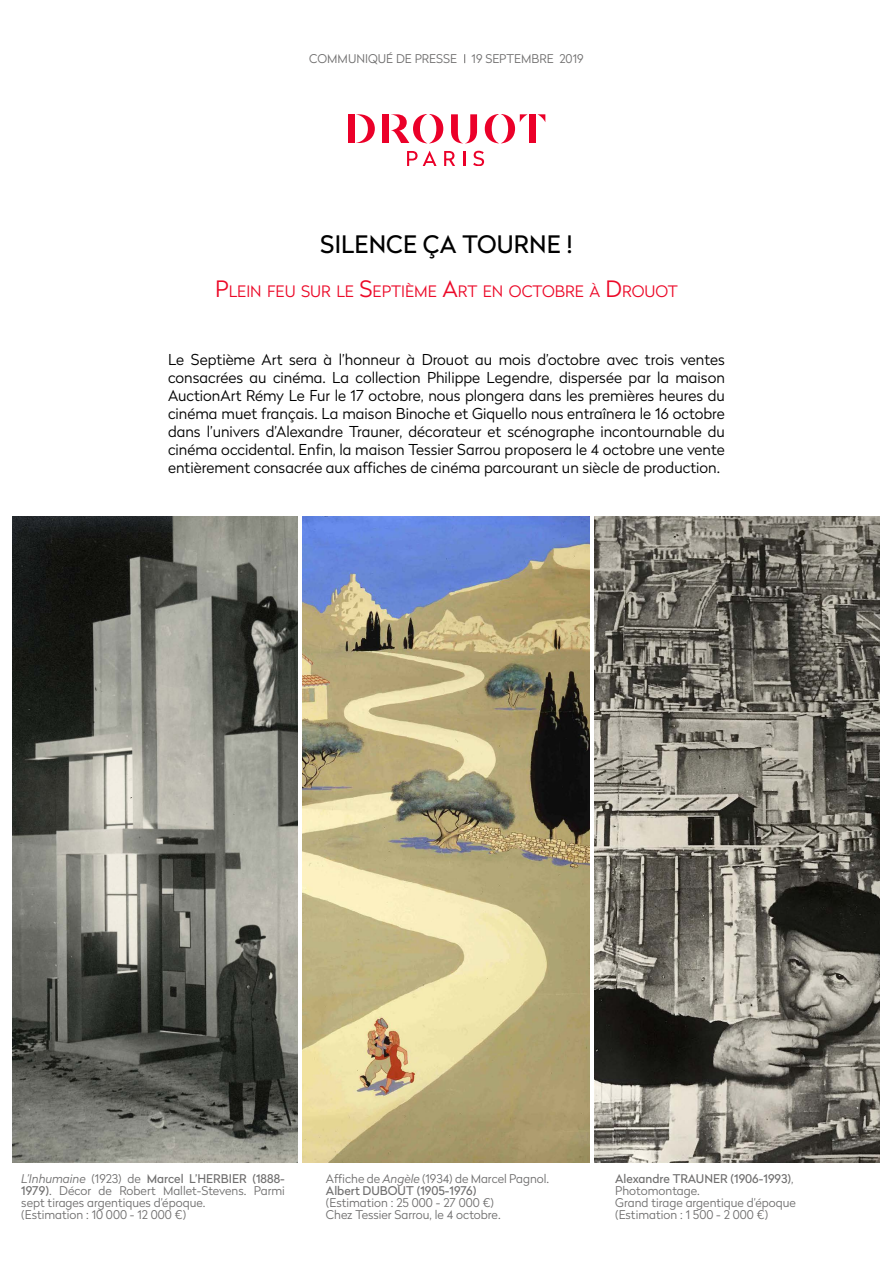
<style>
.page{position:relative;width:893px;height:1263px;background:#fff}
.page>*{position:absolute;margin:0;border:0;box-sizing:border-box;transform-origin:0 0}
.t1{font:24px "Radikal";letter-spacing:.005em;color:#000}
.t2{font:300 15.75px "Radikal";color:#ec0928}
.t3{font:300 15px/18px "Radikal";color:#000;text-align:justify}
.t4{font:300 12px/12px "Radikal";color:#706f6f}
.s1{font-size:22.5px}
.s2{font-style:italic}
.s3{font-weight:400}
</style>
<div class="page">
<svg style="left:407px;top:151px;width:29px;height:14px"></svg>
<svg style="left:444px;top:151px;width:11px;height:14px"></svg>
<svg style="left:463px;top:151px;width:2px;height:14px"></svg>
<svg style="left:473px;top:151px;width:11px;height:14px"></svg>
<svg style="left:451px;top:115px;width:26px;height:28px"></svg>
<div style="left:383px;top:115px;width:6px;height:28px;background:#eb0029"></div>
<svg style="left:391px;top:115px;width:52px;height:28px"></svg>
<div style="left:348px;top:115px;width:6px;height:28px;background:#eb0029"></div>
<svg style="left:356px;top:115px;width:19px;height:28px"></svg>
<svg style="left:539px;top:115px;width:6px;height:7px"></svg>
<svg style="left:485px;top:115px;width:42px;height:28px"></svg>
<div style="left:529px;top:115px;width:7px;height:28px;background:#eb0029"></div>
<img style="left:13px;top:517px;width:285px;height:645px">
<img style="left:594px;top:517px;width:285px;height:645px">
<img style="left:303px;top:517px;width:286px;height:645px">
<p class="t4" style="left:309px;top:52px;width:276px">COMMUNIQUÉ DE PRESSE 19 SEPTEMBRE 2019</p>
<h1 class="t1" style="left:320px;top:227px;width:254px">SILENCE ÇA TOURNE !</h1>
<p class="t2" style="left:215px;top:280px;width:464px"><span class="s1">P</span>LEIN FEU SUR LE <span class="s1">S</span>EPTIÈME <span class="s1">A</span>RT EN OCTOBRE À <span class="s1">D</span>ROUOT</p>
<p class="t3" style="left:168px;top:350px;width:558px">Le Septième Art sera à l’honneur à Drouot au mois d’octobre avec trois ventes consacrées au cinéma. La collection Philippe Legendre, dispersée par la maison AuctionArt Rémy Le Fur le 17 octobre, nous plongera dans les premières heures du cinéma muet français. La maison Binoche et Giquello nous entraînera le 16 octobre dans l’univers d’Alexandre Trauner, décorateur et scénographe incontournable du cinéma occidental. Enfin, la maison Tessier Sarrou proposera le 4 octobre une vente entièrement consacrée aux affiches de cinéma parcourant un siècle de production.</p>
<p class="t4" style="left:21px;top:1172px;width:265px"><span class="s2">L’Inhumaine</span> (1923) de <span class="s3">Marcel L’HERBIER (1888- 1979)</span>. Décor de Robert Mallet-Stevens. Parmi sept tirages argentiques d’époque.<br>(Estimation : 10 000 - 12 000 €)</p>
<p class="t4" style="left:326px;top:1172px;width:225px">Affiche de <span class="s2">Angèle</span> (1934) de Marcel Pagnol.<br><span class="s3">Albert DUBOUT (1905-1976)</span></p>
<p class="t4" style="left:326px;top:1196px;width:176px">(Estimation : 25 000 - 27 000 €)<br>Chez Tessier Sarrou, le 4 octobre.</p>
<p class="t4" style="left:615px;top:1172px;width:182px"><span class="s3">Alexandre TRAUNER (1906-1993)</span>,<br>Photomontage.<br>Grand tirage argentique d’époque (Estimation : 1 500 - 2 000 €)</p>
</div>
